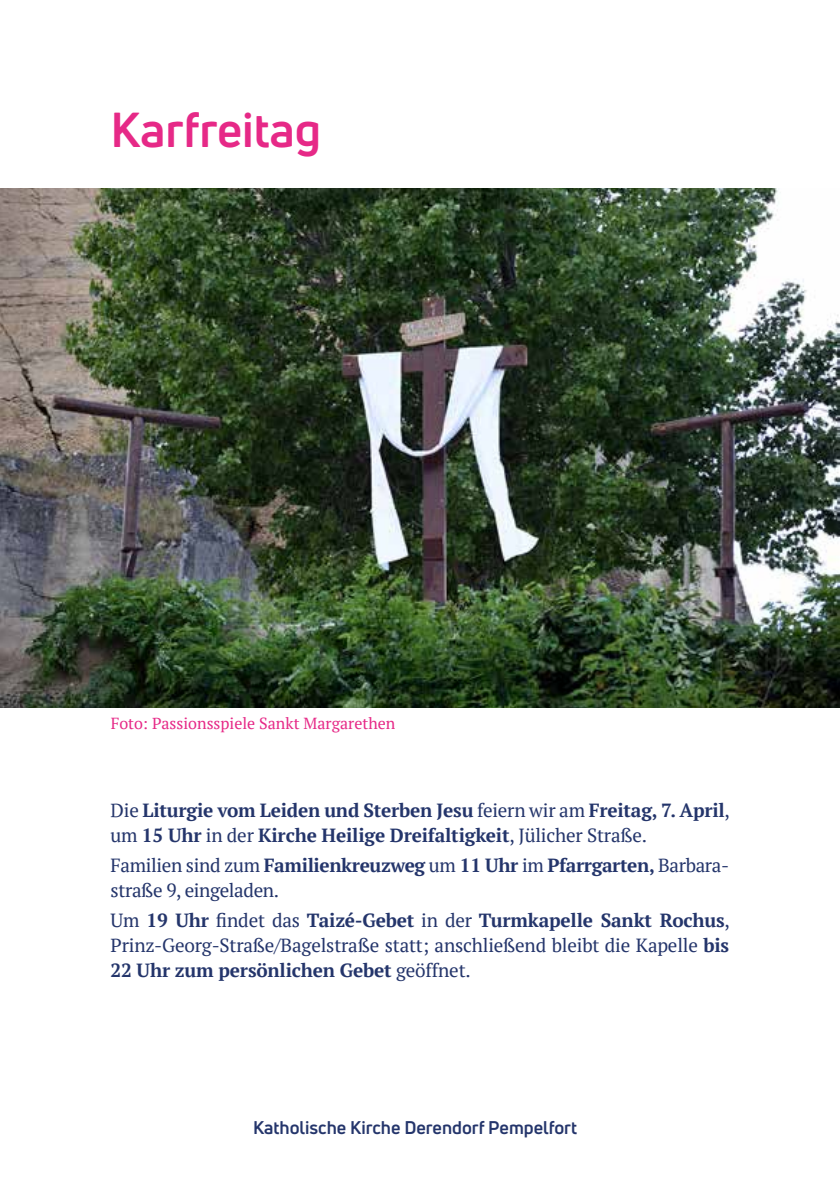
<style>
.page{position:relative;width:840px;height:1191px;background:#fff}
.page>*{position:absolute;margin:0;border:0;box-sizing:border-box;transform-origin:0 0}
.t1{font:700 48px "Uni Neue";color:#e62987}
.t2{font:19px/24.8px "PT Serif";letter-spacing:-.01em;color:#24356b}
.t3{font:700 19px/24.8px "PT Serif";letter-spacing:-.01em;color:#24356b}
.t4{font:700 18px "Uni Neue";color:#24356b}
.t5{font:16px "PT Serif";color:#e62987}
.s1{font-weight:400}
.s2{font-weight:700}
</style>
<div class="page">
<img style="left:0;top:189px;width:839px;height:518px">
<h1 class="t1" style="left:110px;top:99px;width:212px">Karfreitag</h1>
<p class="t5" style="left:111px;top:713px;width:286px">Foto: Passionsspiele Sankt Margarethen</p>
<p class="t3" style="left:110px;top:797px;width:620px"><span class="s1">Die</span> Liturgie vom Leiden und Sterben Jesu <span class="s1">feiern wir am</span> Freitag, 7. April<span class="s1">, um</span> 15 Uhr <span class="s1">in der</span> Kirche Heilige Dreifaltigkeit<span class="s1">, Jülicher Straße.</span></p>
<p class="t2" style="left:110px;top:853px;width:619px">Familien sind zum <span class="s2">Familienkreuzweg</span> um <span class="s2">11 Uhr</span> im <span class="s2">Pfarrgarten,</span> Barbara&shy;straße 9, eingeladen.</p>
<p class="t2" style="left:110px;top:908px;width:620px;text-align:justify">Um <span class="s2">19 Uhr</span> findet das <span class="s2">Taizé-Gebet</span> in der <span class="s2">Turmkapelle Sankt Rochus</span>, Prinz-Georg-Straße/Bagelstraße statt; anschließend bleibt die Kapelle <span class="s2">bis 22 Uhr zum persönlichen Gebet</span> geöffnet.</p>
<p class="t4" style="left:253px;top:1116px;width:325px">Katholische Kirche Derendorf Pempelfort</p>
</div>
